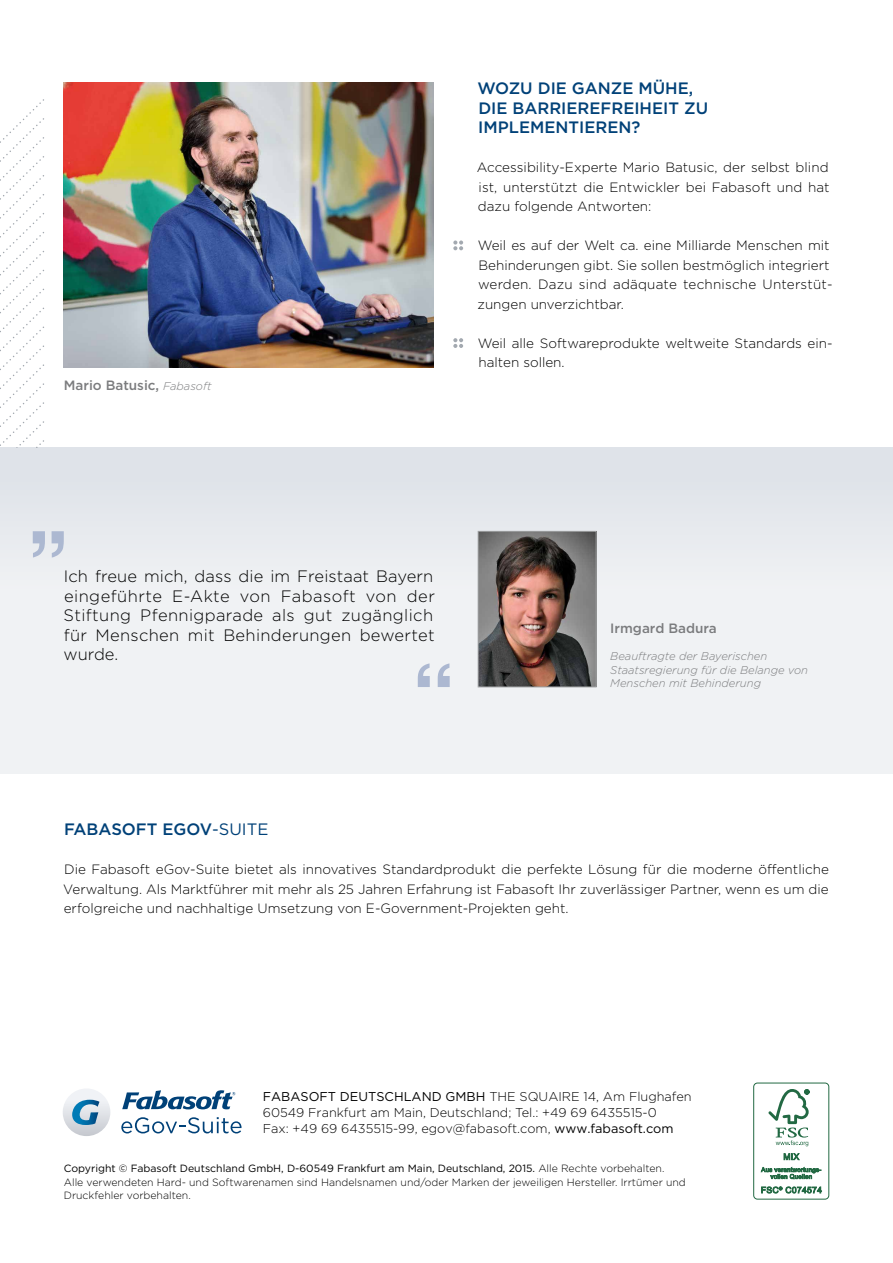
<style>
.page{position:relative;width:893px;height:1263px;background:#fff}
.page>*{position:absolute;margin:0;border:0;box-sizing:border-box;transform-origin:0 0}
.t1{font:300 16.5px/19.5px "Gotham";letter-spacing:.02em;color:#000;text-align:justify}
.t2{font:500 16.5px/19.5px "Gotham";color:#004178}
.t3{font:300 13.5px/19.5px "Gotham";color:#000;text-align:justify}
.t4{font:500 13.5px "Gotham";color:#7b7c7e}
.t5{font:300 12.75px/16.2px "Gotham";color:#000}
.t6{font:italic 300 11.25px/13.5px "Gotham";color:#7b7c7e}
.t7{font:300 10.5px/13.5px "Gotham";color:#000}
.s1{font-weight:300;font-style:italic;font-size:11.25px}
.s2{font-weight:400}
</style>
<div class="page">
<div style="left:0;top:447px;width:893px;height:327px;background:linear-gradient(to right,#ebeef1,#ebedf0)"></div>
<svg style="left:0;top:99px;width:44px;height:348px"></svg>
<img style="left:64px;top:82px;width:370px;height:285px">
<img style="left:480px;top:533px;width:114px;height:152px">
<div style="left:478px;top:531px;width:118px;height:156px;border:1px solid #9c9e9f"></div>
<svg style="left:33px;top:531px;width:31px;height:26px"></svg>
<svg style="left:418px;top:663px;width:32px;height:24px"></svg>
<svg style="left:453px;top:240px;width:10px;height:10px"></svg>
<svg style="left:453px;top:338px;width:10px;height:10px"></svg>
<svg style="left:122px;top:1090px;width:113px;height:19px"></svg>
<svg style="left:121px;top:1117px;width:121px;height:16px"></svg>
<div style="left:63px;top:1088px;width:47px;height:48px;background:linear-gradient(to bottom,#f9fbfe,#c9ccd2);border-radius:24px"></div>
<svg style="left:72px;top:1100px;width:27px;height:25px"></svg>
<div style="left:753px;top:1083px;width:76px;height:116px;border:1px solid #226943;border-radius:4px"></div>
<svg style="left:768px;top:1089px;width:41px;height:57px"></svg>
<svg style="left:784px;top:1153px;width:16px;height:7px"></svg>
<svg style="left:761px;top:1167px;width:60px;height:12px"></svg>
<svg style="left:761px;top:1186px;width:61px;height:7px"></svg>
<p class="t4" style="left:64px;top:377px;width:149px">Mario Batusic, <span class="s1">Fabasoft</span></p>
<p class="t2" style="left:478px;top:78px;width:232px">WOZU DIE GANZE MÜHE,<br>DIE BARRIEREFREIHEIT ZU<br>IMPLEMENTIEREN?</p>
<p class="t3" style="left:477px;top:157px;width:354px">Accessibility-Experte Mario Batusic, der selbst blind ist, unterstützt die Entwickler bei Fabasoft und hat dazu folgende Antworten:</p>
<p class="t3" style="left:478px;top:235px;width:357px;text-align:left">Weil es auf der Welt ca. eine Milliarde Menschen mit Behinderungen gibt. Sie sollen bestmöglich integriert werden. Dazu sind adäquate technische Unterstüt&shy;zungen unverzichtbar.</p>
<p class="t3" style="left:478px;top:333px;width:357px">Weil alle Softwareprodukte weltweite Standards ein&shy;halten sollen.</p>
<p class="t1" style="left:64px;top:566px;width:373px">Ich freue mich, dass die im Freistaat Bayern ein geführte E-Akte von Fabasoft von der Stiftung Pfennigparade als gut zugänglich für Menschen mit Behinderungen bewertet wurde.</p>
<p class="t4" style="left:610px;top:619px;width:108px">Irmgard Badura</p>
<p class="t6" style="left:610px;top:649px;width:199px">Beauftragte der Bayerischen<br>Staatsregierung für die Belange von<br>Menschen mit Behinderung</p>
<p class="t2" style="left:64px;top:819px;width:206px">FABASOFT EGOV<span class="s2">-SUITE</span></p>
<p class="t3" style="left:63px;top:859px;width:767px">Die Fabasoft eGov-Suite bietet als innovatives Standardprodukt die perfekte Lösung für die moderne öffentliche Verwaltung. Als Marktführer mit mehr als 25 Jahren Erfahrung ist Fabasoft Ihr zuverlässiger Partner, wenn es um die erfolgreiche und nachhaltige Umsetzung von E-Government-Projekten geht.</p>
<p class="t5" style="left:263px;top:1088px;width:430px"><span class="s2">FABASOFT DEUTSCHLAND GMBH</span> THE SQUAIRE 14, Am Flughafen<br>60549 Frankfurt am Main, Deutschland; Tel.: +49 69 6435515-0<br>Fax: +49 69 6435515-99, egov@fabasoft.com, <span class="s2">www.fabasoft.com</span></p>
<p class="t7" style="left:64px;top:1161px;width:624px"><span class="s2">Copyright © Fabasoft Deutschland GmbH, D-60549 Frankfurt am Main, Deutschland, 2015.</span> Alle Rechte vorbehalten.<br>Alle verwendeten Hard- und Softwarenamen sind Handelsnamen und/oder Marken der jeweiligen Hersteller. Irrtümer und<br>Druckfehler vorbehalten.</p>
</div>
